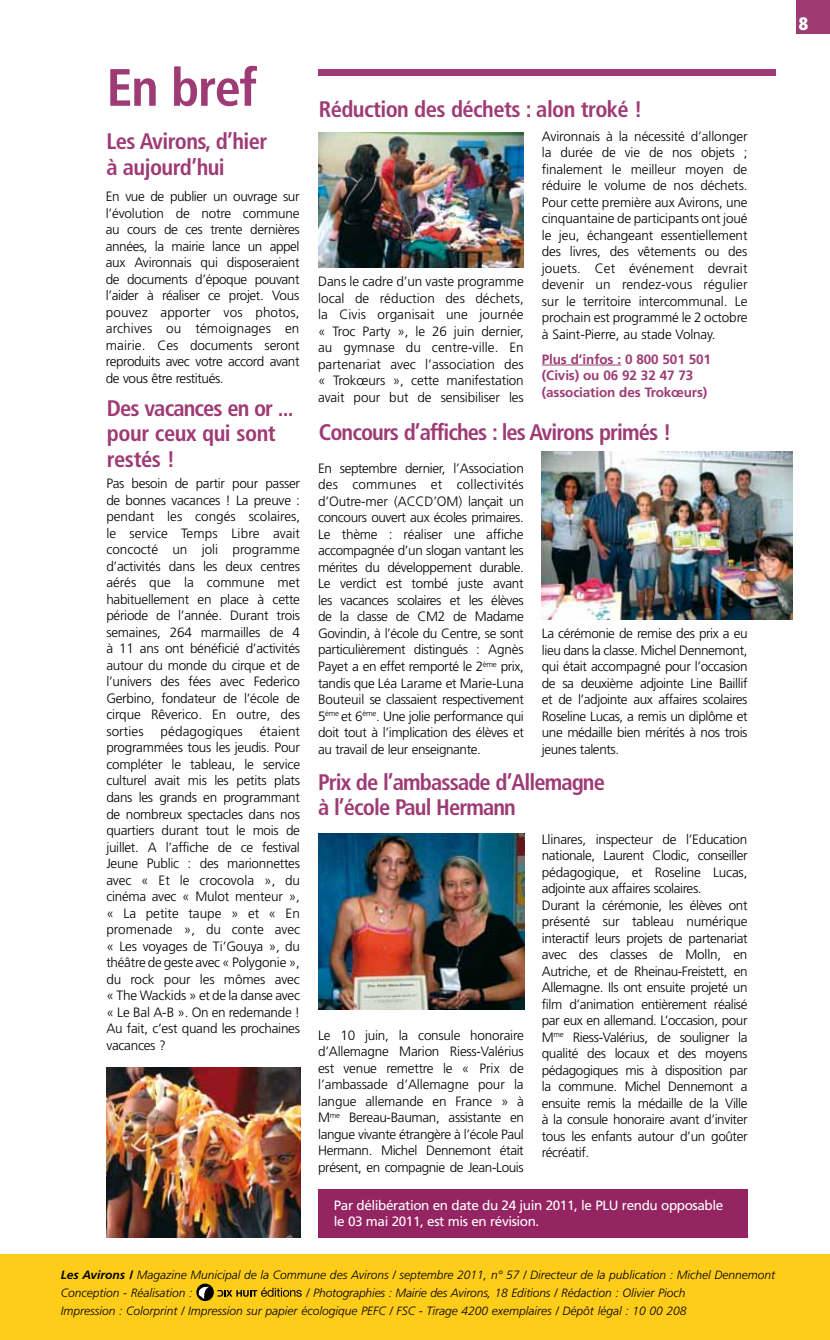
<style>
.page{position:relative;width:830px;height:1340px;background:#fff}
.page>*{position:absolute;margin:0;border:0;box-sizing:border-box;transform-origin:0 0}
.t1{font:700 condensed 52.5px "Frutiger";color:#9e3b75}
.t2{font:700 condensed 22.5px/25.5px "Frutiger";letter-spacing:-.04em;color:#9e3b75}
.t3{font:700 condensed 22.5px/25.5px "Frutiger";letter-spacing:-.02em;color:#9e3b75}
.t4{font:900 condensed 18px "Frutiger";color:#fff}
.t5{font:300 13.5px/16.5px "Frutiger";letter-spacing:-.03em;color:#000;text-align:justify}
.t6{font:13.5px/16.5px "Frutiger";letter-spacing:-.03em;color:#fff}
.t7{font:700 13.5px/16.5px "Frutiger";letter-spacing:-.01em;color:#9e3b75}
.t8{font:300 13.5px "Frutiger";letter-spacing:.005em;color:#000}
.t9{font:italic 300 12px/18px "Frutiger";color:#000}
.s1{font-weight:700}
.s2{font-weight:900}
</style>
<div class="page">
<div style="left:0;top:1254px;width:829px;height:85px;background:#fecd1a"></div>
<svg style="left:217px;top:1287px;width:84px;height:9px"></svg>
<svg style="left:196px;top:1283px;width:18px;height:17px"></svg>
<svg style="left:197px;top:1286px;width:13px;height:12px"></svg>
<div style="left:796px;top:0;width:33px;height:33px;background:#9e3b75"></div>
<div style="left:318px;top:69px;width:457px;height:7px;background:#9e3b75"></div>
<hr style="left:541px;top:365px;width:79px;height:1px;background:#9e3b75">
<img style="left:106px;top:1067px;width:194px;height:170px">
<img style="left:318px;top:132px;width:205px;height:136px">
<img style="left:541px;top:452px;width:250px;height:167px">
<img style="left:318px;top:833px;width:206px;height:176px">
<div style="left:318px;top:1189px;width:429px;height:48px;background:#952462"></div>
<h1 class="t1" style="left:106px;top:56px;width:152px">En bref</h1>
<h2 class="t2" style="left:106px;top:129px;width:162px">Les Avirons, d’hier à aujourd’hui</h2>
<p class="t5" style="left:106px;top:188px;width:195px">En vue de publier un ouvrage sur l’évolution de notre commune au cours de ces trente dernières années, la mairie lance un appel aux Avironnais qui disposeraient de documents d’époque pouvant l’aider à réaliser ce projet. Vous pouvez apporter vos photos, archives ou témoignages en mairie. Ces documents seront reproduits avec votre accord avant de vous être restitués.</p>
<h2 class="t3" style="left:107px;top:395px;width:188px">Des vacances en or ... pour ceux qui sont restés !</h2>
<p class="t5" style="left:106px;top:475px;width:195px">Pas besoin de partir pour passer de bonnes vacances ! La preuve : pendant les congés scolaires, le service Temps Libre avait concocté un joli programme d’activités dans les deux centres aérés que la commune met habituellement en place à cette période de l’année. Durant trois semaines, 264 marmailles de 4 à 11 ans ont bénéficié d’activités autour du monde du cirque et de l’univers des fées avec Federico Gerbino, fondateur de l’école de cirque Rêverico. En outre, des sorties</p>
<p class="t8" style="left:160px;top:723px;width:84px">pédagogiques</p>
<p class="t5" style="left:106px;top:723px;width:195px;text-indent:153px">étaient programmées tous les jeudis. Pour compléter le tableau, le service culturel avait mis les petits plats dans les grands en programmant de nombreux spectacles dans nos quartiers durant tout le mois de juillet. A l’affiche de ce festival Jeune Public : des marionnettes avec « Et le crocovola », du cinéma avec « Mulot menteur », « La petite taupe » et « En promenade », du conte avec « Les voyages de Ti’Gouya », du théâtre de geste avec « Polygonie », du rock pour les mômes avec « The Wackids » et de la danse avec « Le Bal A-B ». On en redemande !<br>Au fait, c’est quand les prochaines vacances ?</p>
<h2 class="t2" style="left:318px;top:97px;width:325px">Réduction des déchets : alon troké !</h2>
<p class="t5" style="left:318px;top:274px;width:207px">Dans le cadre d’un vaste programme local de réduction des déchets, la Civis organisait une journée « Troc Party », le 26 juin dernier, au gymnase du centre-ville. En partenariat avec l’association des « Trokœurs », cette manifestation avait pour but de sensibiliser les</p>
<p class="t5" style="left:541px;top:128px;width:207px">Avironnais à la nécessité d’allonger la durée de vie de nos objets ; finalement le meilleur moyen de réduire le volume de nos déchets.<br>Pour cette première aux Avirons, une cinquantaine de participants ont joué le jeu, échangeant essentiellement des livres, des vêtements ou des jouets. Cet événement devrait devenir un rendez-vous régulier sur le territoire intercommunal. Le prochain est programmé le 2 octobre à Saint-Pierre, au stade Volnay.</p>
<p class="t7" style="left:541px;top:351px;width:170px">Plus d’infos : 0 800 501 501 (Civis) ou 06 92 32 47 73 (association des Trokœurs)</p>
<h2 class="t2" style="left:318px;top:420px;width:354px">Concours d’affiches : les Avirons primés !</h2>
<p class="t5" style="left:318px;top:460px;width:207px">En septembre dernier, l’Association des communes et collectivités d’Outre-mer (ACCD’OM) lançait un concours ouvert aux écoles primaires.<br>Le thème : réaliser une affiche accompagnée d’un slogan vantant les mérites du développement durable.<br>Le verdict est tombé juste avant les vacances scolaires et les élèves de la classe de CM2 de Madame Govindin, à l’école du Centre, se sont particulièrement distingués : Agnès Payet a en effet remporté le 2<sup>ème</sup> prix, tandis que Léa Larame et Marie-Luna Bouteuil se classaient respectivement 5<sup>ème</sup> et 6<sup>ème</sup>. Une jolie performance qui doit tout à l’implication des élèves et au travail de leur enseignante.</p>
<p class="t5" style="left:541px;top:625px;width:207px">La cérémonie de remise des prix a eu lieu dans la classe. Michel Dennemont, qui était accompagné pour l’occasion de sa deuxième adjointe Line Baillif et de l’adjointe aux affaires scolaires Roseline Lucas, a remis un diplôme et une médaille bien mérités à nos trois jeunes talents.</p>
<h2 class="t2" style="left:318px;top:769px;width:288px">Prix de l’ambassade d’Allemagne à l’école Paul Hermann</h2>
<p class="t5" style="left:318px;top:1027px;width:207px">Le 10 juin, la consule honoraire d’Allemagne Marion Riess-Valérius est venue remettre le « Prix de l’ambassade d’Allemagne pour la langue allemande en France » à M<sup>me</sup> Bereau-Bauman, assistante en langue vivante étrangère à l’école Paul Hermann. Michel Dennemont était présent, en compagnie de Jean-Louis</p>
<p class="t5" style="left:541px;top:830px;width:207px;text-align:left">Llinares, inspecteur de l’Education nationale, Laurent Clodic, conseiller pédagogique, et Roseline Lucas, adjointe aux affaires scolaires.<br>Durant la cérémonie, les élèves ont présenté sur tableau numérique interactif leurs projets de partenariat avec des classes de Molln, en Autriche, et de Rheinau-Freistett, en Allemagne. Ils ont ensuite projeté un film d’animation entièrement réalisé par eux en allemand. L’occasion, pour M<sup>me</sup> Riess-Valérius, de souligner la qualité des locaux et des moyens pédagogiques mis à disposition par la commune. Michel Dennemont a ensuite remis la médaille de la Ville à la consule honoraire avant d’inviter tous les enfants autour d’un goûter récréatif.</p>
<p class="t6" style="left:333px;top:1196px;width:391px">Par délibération en date du 24 juin 2011, le PLU rendu opposable le 03 mai 2011, est mis en révision.</p>
<p class="t9" style="left:61px;top:1265px;width:715px"><span class="s1">Les Avirons</span> <span class="s2">/</span> Magazine Municipal de la Commune des Avirons / septembre 2011, n° 57 / Directeur de la publication : Michel Dennemont<br>Conception - Réalisation :</p>
<p class="t9" style="left:61px;top:1283px;width:627px;text-align:right">/ Photographies : Mairie des Avirons, 18 Editions / Rédaction : Olivier Pioch<br>Impression : Colorprint / Impression sur papier écologique PEFC / FSC - Tirage 4200 exemplaires / Dépôt légal : 10 00 208</p>
<h3 class="t4" style="left:798px;top:13px;width:11px">8</h3>
</div>
